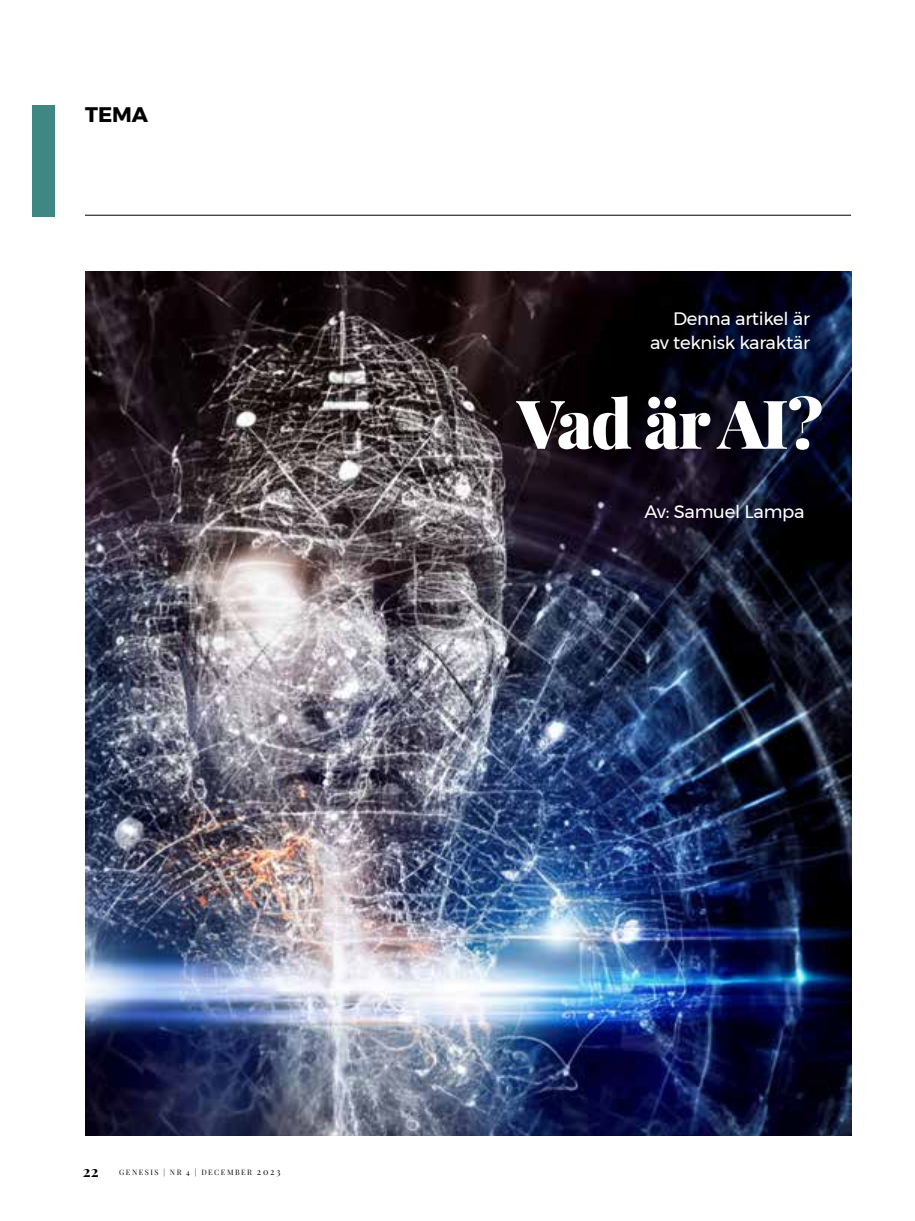
<style>
.page{position:relative;width:915px;height:1221px;background:#fff}
.page>*{position:absolute;margin:0;border:0;box-sizing:border-box;transform-origin:0 0}
.t1{font:900 67.5px "Playfair Display";letter-spacing:-.035em;color:#fff}
.t2{font:700 21px "Montserrat";color:#000}
.t3{font:18px/24px "Montserrat";letter-spacing:-.015em;color:#fff;text-align:right}
.t4{font:700 15px "Playfair Display";color:#000}
.t5{font:7.5px "Playfair Display";letter-spacing:.2em;color:#000}
.s1{font-size:9px}
</style>
<div class="page">
<img style="left:85px;top:272px;width:765px;height:863px">
<div style="left:32px;top:105px;width:22px;height:112px;background:#3e8782"></div>
<hr style="left:85px;top:215px;width:765px;height:1px;background:#000">
<p class="t2" style="left:85px;top:98px;width:65px">TEMA</p>
<p class="t3" style="left:649px;top:306px;width:161px">Denna artikel är av teknisk karaktär</p>
<h1 class="t1" style="left:517px;top:380px;width:308px">Vad är AI?</h1>
<p class="t3" style="left:644px;top:499px;width:162px">Av: Samuel Lampa</p>
<p class="t4" style="left:83px;top:1161px;width:17px">22</p>
<p class="t5" style="left:119px;top:1167px;width:163px">GENESIS | NR 4 | DECEMBER <span class="s1">2023</span></p>
</div>
